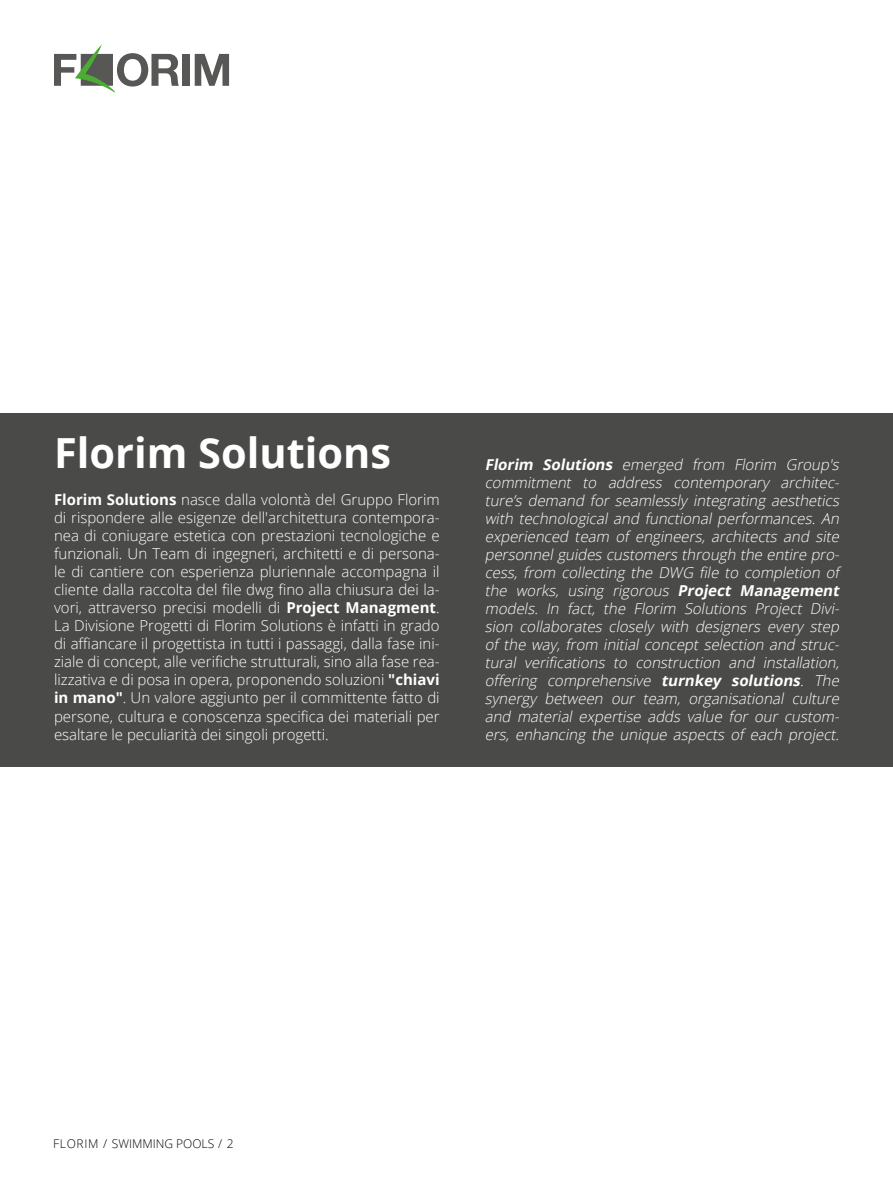
<style>
.page{position:relative;width:893px;height:1191px;background:#fff}
.page>*{position:absolute;margin:0;border:0;box-sizing:border-box;transform-origin:0 0}
.t1{font:700 41.55px "Open Sans";color:#fff}
.t2{font:300 15px/18px "Open Sans";color:#fff;text-align:justify}
.t3{font:italic 300 15px/18px "Open Sans";color:#fff}
.t4{font:300 12px "Open Sans";color:#000}
.s1{font-weight:700}
</style>
<div class="page">
<div style="left:182px;top:54px;width:7px;height:32px;background:#575756"></div>
<svg style="left:195px;top:54px;width:34px;height:32px"></svg>
<svg style="left:54px;top:44px;width:125px;height:49px"></svg>
<div style="left:0;top:413px;width:893px;height:354px;background:#4a4a49"></div>
<h1 class="t1" style="left:54px;top:424px;width:338px">Florim Solutions</h1>
<p class="t2" style="left:54px;top:490px;width:387px"><span class="s1">Florim Solutions</span> nasce dalla volontà del Gruppo Florim di rispondere alle esigenze dell'architettura contempora&shy;nea di coniugare estetica con prestazioni tecnologiche e funzionali. Un Team di ingegneri, architetti e di persona&shy;le di cantiere con esperienza pluriennale accompagna il cliente dalla raccolta del file dwg fino alla chiusura dei la&shy;vori, attraverso precisi modelli di <span class="s1">Project Managment</span>.<br>La Divisione Progetti di Florim Solutions è infatti in grado di affiancare il progettista in tutti i passaggi, dalla fase ini&shy;ziale di concept, alle verifiche strutturali, sino alla fase rea&shy;lizzativa e di posa in opera, proponendo soluzioni <span class="s1">"chiavi in mano"</span>. Un valore aggiunto per il committente fatto di persone, cultura e conoscenza specifica dei materiali per esaltare le peculiarità dei singoli progetti.</p>
<p class="t3" style="left:485px;top:455px;width:359px"><span class="s1">Florim Solutions</span> emerged from Florim Group's commitment to address contemporary architec&shy;ture’s demand for seamlessly integrating aesthetics with technological and functional performances. An experienced team of engineers, architects and site personnel guides customers through the entire pro&shy;cess, from collecting the DWG file to completion of the works, using rigorous <span class="s1">Project Management </span>models. In fact, the Florim Solutions Project Divi&shy;sion collaborates closely with designers every step of the way, from initial concept selection and struc&shy;tural verifications to construction and installation, offering comprehensive <span class="s1">turnkey solutions</span>. The synergy between our team, organisational culture and material expertise adds value for our custom&shy;ers, enhancing the unique aspects of each project.</p>
<p class="t4" style="left:53px;top:1135px;width:182px">FLORIM / SWIMMING POOLS / 2</p>
</div>
